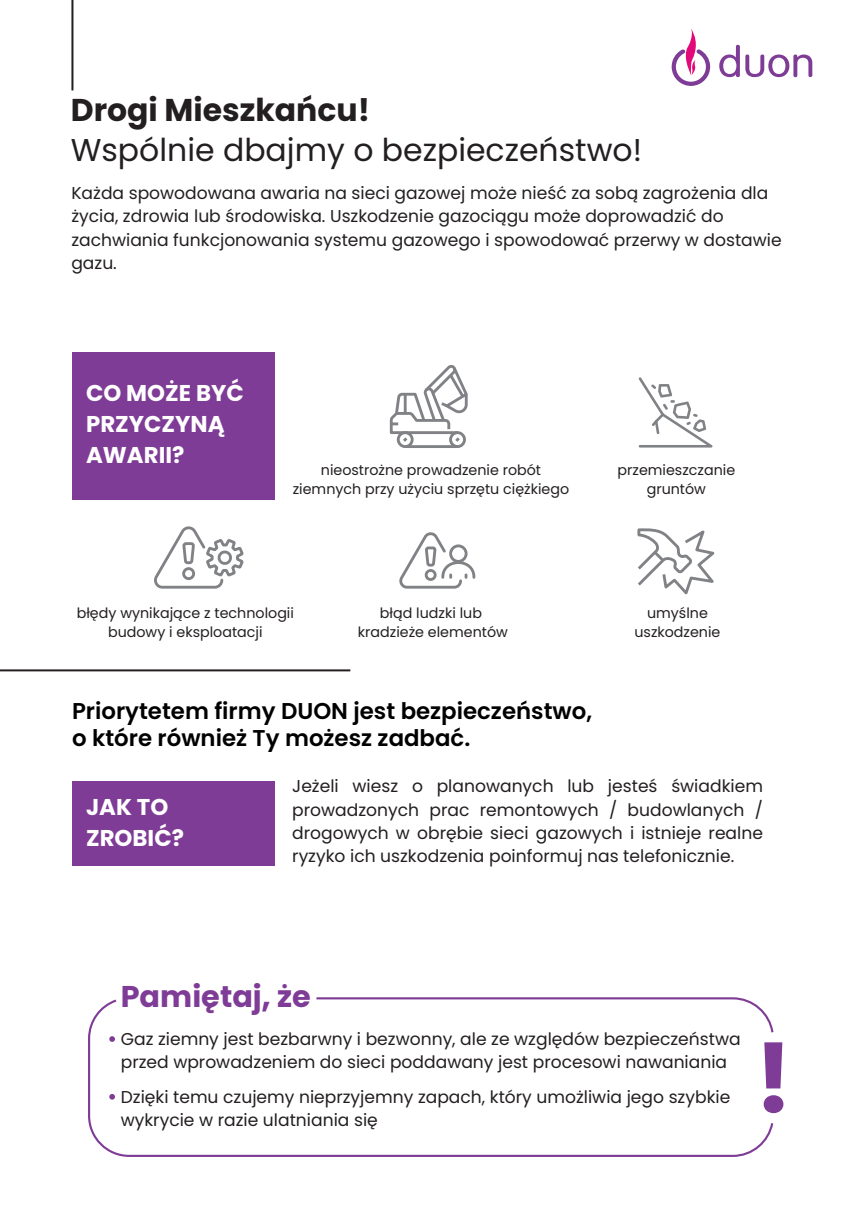
<style>
.page{position:relative;width:862px;height:1214px;background:#fff}
.page>*{position:absolute;margin:0;border:0;box-sizing:border-box;transform-origin:0 0}
.t1{font:700 96.2px "Poppins";color:#7e3c96}
.t2{font:31.4px "Poppins";color:#231f20}
.t3{font:700 31.4px "Poppins";color:#231f20}
.t4{font:700 30px "Poppins";color:#7e3c96}
.t5{font:600 22.8px/27.4px "Poppins";color:#000001}
.t6{font:700 22.8px/31.4px "Poppins";color:#fff}
.t7{font:17.2px/23.2px "Poppins";color:#231f20}
.t8{font:14.2px/18.6px "Poppins";color:#231f20;text-align:center}
</style>
<div class="page">
<hr style="left:71px;top:0;width:2px;height:90px;background:#231f20">
<div style="left:72px;top:352px;width:202px;height:147px;background:#7e3c96"></div>
<svg style="left:719px;top:45px;width:93px;height:32px"></svg>
<svg style="left:671px;top:29px;width:39px;height:57px"></svg>
<div style="left:72px;top:780px;width:202px;height:85px;background:#7e3c96"></div>
<div style="left:449px;top:431px;width:17px;height:17px;border:3px solid #808285;border-radius:50%"></div>
<hr style="left:405px;top:445px;width:52px;height:3px;background:#808285">
<div style="left:397px;top:431px;width:16px;height:17px;border:3px solid #808285;border-radius:50%"></div>
<svg style="left:389px;top:365px;width:79px;height:80px"></svg>
<svg style="left:638px;top:377px;width:74px;height:70px"></svg>
<svg style="left:637px;top:528px;width:78px;height:67px"></svg>
<svg style="left:154px;top:526px;width:90px;height:63px"></svg>
<svg style="left:399px;top:532px;width:77px;height:57px"></svg>
<svg style="left:88px;top:999px;width:686px;height:158px"></svg>
<svg style="left:314px;top:997px;width:460px;height:37px"></svg>
<svg style="left:109px;top:1036px;width:6px;height:5px"></svg>
<svg style="left:109px;top:1093px;width:6px;height:6px"></svg>
<hr style="left:0;top:669px;width:350px;height:2px;background:#231f20">
<h2 class="t3" style="left:71px;top:92px;width:301px">Drogi Mieszkańcu!</h2>
<h2 class="t2" style="left:71px;top:132px;width:573px">Wspólnie dbajmy o bezpieczeństwo!</h2>
<p class="t7" style="left:71px;top:182px;width:712px">Każda spowodowana awaria na sieci gazowej może nieść za sobą zagrożenia dla życia, zdrowia lub środowiska. Uszkodzenie gazociągu może doprowadzić do zachwiania funkcjonowania systemu gazowego i spowodować przerwy w dostawie gazu.</p>
<h3 class="t6" style="left:86px;top:377px;width:159px">CO MOŻE BYĆ<br>PRZYCZYNĄ<br>AWARII?</h3>
<p class="t8" style="left:293px;top:461px;width:278px">nieostrożne prowadzenie robót ziemnych przy użyciu sprzętu ciężkiego</p>
<p class="t8" style="left:617px;top:461px;width:119px">przemieszczanie gruntów</p>
<p class="t8" style="left:77px;top:604px;width:219px">błędy wynikające z technologii budowy i eksploatacji</p>
<p class="t8" style="left:358px;top:604px;width:151px">błąd ludzki lub kradzieże elementów</p>
<h3 class="t5" style="left:72px;top:697px;width:522px">Priorytetem firmy DUON jest bezpieczeństwo, o które również Ty możesz zadbać.</h3>
<p class="t8" style="left:634px;top:604px;width:88px">umyślne uszkodzenie</p>
<h3 class="t6" style="left:86px;top:791px;width:99px">JAK TO<br>ZROBIĆ?</h3>
<p class="t7" style="left:292px;top:774px;width:472px;text-align:justify">Jeżeli wiesz o planowanych lub jesteś świadkiem prowadzonych prac remontowych / budowlanych / drogowych w obrębie sieci gazowych i istnieje realne ryzyko ich uszkodzenia poinformuj nas telefonicznie.</p>
<h3 class="t4" style="left:121px;top:978px;width:192px">Pamiętaj, że</h3>
<p class="t7" style="left:121px;top:1027px;width:621px">Gaz ziemny jest bezbarwny i bezwonny, ale ze względów bezpieczeństwa przed wprowadzeniem do sieci poddawany jest procesowi nawaniania</p>
<p class="t7" style="left:121px;top:1084px;width:611px">Dzięki temu czujemy nieprzyjemny zapach, który umożliwia jego szybkie wykrycie w razie ulatniania się</p>
<h1 class="t1" style="left:754px;top:1022px;width:40px">!</h1>
</div>
